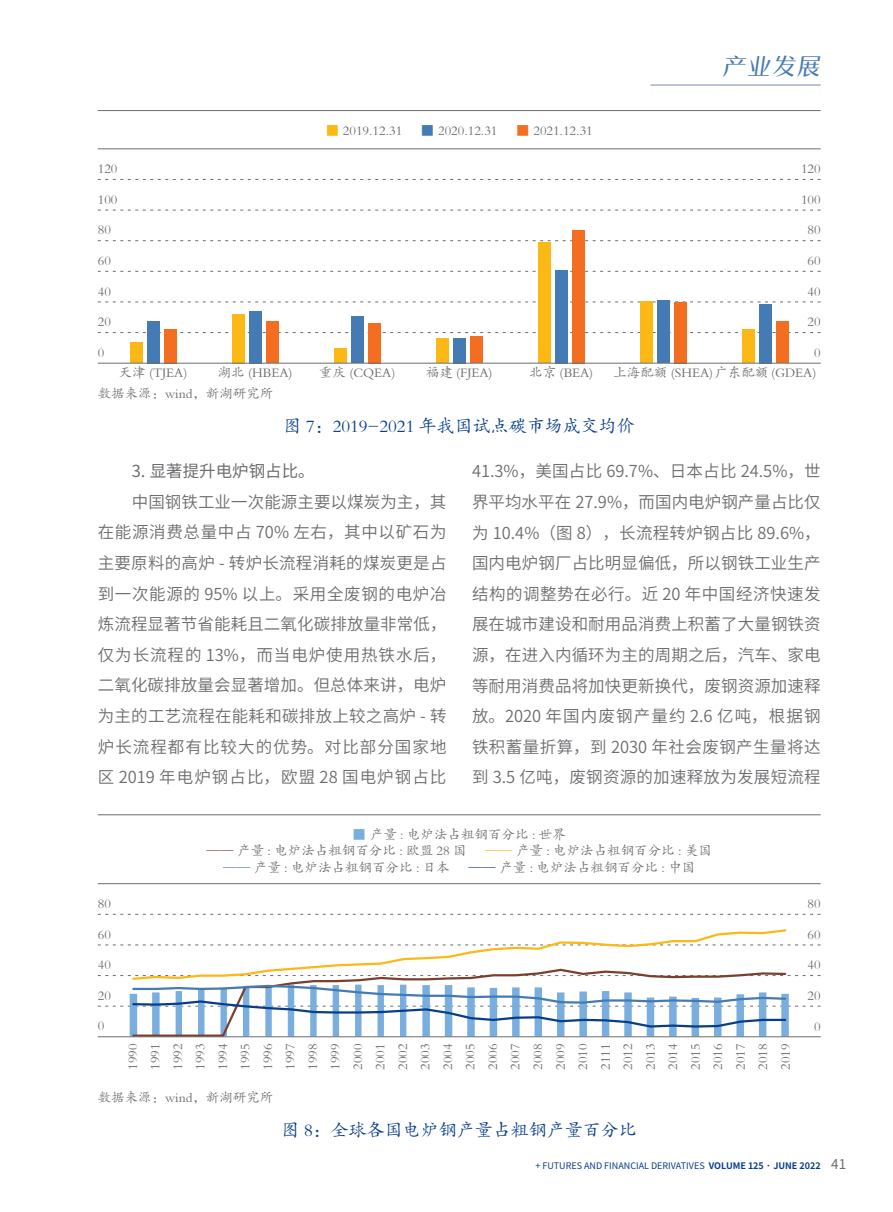
<style>
.page{position:relative;width:893px;height:1212px;background:#fff}
.page>*{position:absolute;margin:0;border:0;box-sizing:border-box;transform-origin:0 0}
.t1{font:22.5px "FZRUISY ZHUNJW GB1 0";color:#457bb5}
.t2{font:18px "FZKTK GBK1 0";color:#083e89}
.t3{font:16.5px/30.6px "Source Han Sans CN";letter-spacing:.03em;color:#6c6d70;text-align:justify}
.t4{font:16.5px "Source Han Sans CN";color:#6c6d70}
.t5{font:13.5px/22.5px "FZKTK GBK1 0";color:#6c6d70}
.t6{font:9px "Source Han Sans CN";color:#083e89}
.s1{color:#fcb814}
.s2{color:#457bb5}
.s3{color:#f36e21}
.s4{color:#79aede}
.s5{color:#7c3f2d}
.s6{color:#083e89}
.s7{font-weight:700}
.s8{font-size:13.5px;color:#6c6d70}
</style>
<div class="page">
<hr style="left:651px;top:84px;width:170px;height:2px;background:#a5add1">
<hr style="left:98px;top:883px;width:723px;height:1px;background:#6c6d70">
<svg style="left:98px;top:914px;width:723px;height:1px"></svg>
<hr style="left:98px;top:814px;width:723px;height:1px;background:#6c6d70">
<svg style="left:98px;top:929px;width:723px;height:107px"></svg>
<hr style="left:98px;top:1036px;width:723px;height:1px;background:#6c6d70">
<svg style="left:98px;top:179px;width:723px;height:1px"></svg>
<svg style="left:98px;top:210px;width:723px;height:1px"></svg>
<svg style="left:98px;top:240px;width:723px;height:1px"></svg>
<svg style="left:98px;top:271px;width:723px;height:1px"></svg>
<svg style="left:98px;top:302px;width:723px;height:1px"></svg>
<svg style="left:98px;top:332px;width:723px;height:1px"></svg>
<hr style="left:98px;top:110px;width:723px;height:1px;background:#6c6d70">
<hr style="left:98px;top:149px;width:723px;height:1px;background:#6c6d70">
<div style="left:130px;top:342px;width:12px;height:21px;background:#fcb814"></div>
<div style="left:232px;top:314px;width:12px;height:49px;background:#fcb814"></div>
<div style="left:334px;top:349px;width:13px;height:14px;background:#fcb814"></div>
<div style="left:436px;top:339px;width:13px;height:24px;background:#fcb814"></div>
<div style="left:538px;top:243px;width:13px;height:120px;background:#fcb814"></div>
<div style="left:640px;top:301px;width:13px;height:62px;background:#fcb814"></div>
<div style="left:742px;top:330px;width:13px;height:33px;background:#fcb814"></div>
<div style="left:147px;top:321px;width:12px;height:42px;background:#457bb5"></div>
<div style="left:249px;top:311px;width:12px;height:52px;background:#457bb5"></div>
<div style="left:351px;top:316px;width:13px;height:47px;background:#457bb5"></div>
<div style="left:453px;top:338px;width:13px;height:25px;background:#457bb5"></div>
<div style="left:555px;top:270px;width:13px;height:93px;background:#457bb5"></div>
<div style="left:657px;top:301px;width:13px;height:62px;background:#457bb5"></div>
<div style="left:759px;top:304px;width:13px;height:59px;background:#457bb5"></div>
<div style="left:164px;top:329px;width:12px;height:34px;background:#f36e21"></div>
<div style="left:266px;top:322px;width:13px;height:41px;background:#f36e21"></div>
<div style="left:368px;top:323px;width:13px;height:40px;background:#f36e21"></div>
<div style="left:470px;top:337px;width:13px;height:26px;background:#f36e21"></div>
<div style="left:572px;top:230px;width:13px;height:133px;background:#f36e21"></div>
<div style="left:674px;top:302px;width:13px;height:61px;background:#f36e21"></div>
<div style="left:776px;top:322px;width:13px;height:41px;background:#f36e21"></div>
<hr style="left:98px;top:363px;width:723px;height:1px;background:#6c6d70">
<p class="t5" style="left:98px;top:158px;width:21px">120</p>
<p class="t5" style="left:98px;top:188px;width:21px">100</p>
<p class="t5" style="left:98px;top:219px;width:15px">80</p>
<p class="t5" style="left:98px;top:249px;width:15px">60</p>
<p class="t5" style="left:98px;top:280px;width:15px">40</p>
<p class="t5" style="left:98px;top:311px;width:15px">20</p>
<p class="t5" style="left:98px;top:341px;width:8px">0</p>
<p class="t5" style="left:326px;top:119px;width:78px"><span class="s1">■</span> 2019.12.31</p>
<p class="t5" style="left:421px;top:119px;width:78px"><span class="s2">■</span> 2020.12.31</p>
<p class="t5" style="left:516px;top:119px;width:78px"><span class="s3">■</span> 2021.12.31</p>
<h1 class="t1" style="left:723px;top:54px;width:102px">产业发展</h1>
<p class="t5" style="left:801px;top:158px;width:21px">120</p>
<p class="t5" style="left:801px;top:188px;width:21px">100</p>
<p class="t5" style="left:808px;top:219px;width:15px">80</p>
<p class="t5" style="left:808px;top:249px;width:15px">60</p>
<p class="t5" style="left:808px;top:280px;width:15px">40</p>
<p class="t5" style="left:808px;top:311px;width:15px">20</p>
<p class="t5" style="left:814px;top:341px;width:8px">0</p>
<p class="t5" style="left:119px;top:362px;width:70px">天津 (TJEA)</p>
<p class="t5" style="left:218px;top:362px;width:76px">湖北 (HBEA)</p>
<p class="t5" style="left:319px;top:362px;width:78px">重庆 (CQEA)</p>
<p class="t5" style="left:426px;top:362px;width:68px">福建 (FJEA)</p>
<p class="t5" style="left:529px;top:362px;width:66px">北京 (BEA)</p>
<p class="t5" style="left:613px;top:362px;width:204px">上海配额 (SHEA)广东配额 (GDEA)</p>
<p class="t5" style="left:98px;top:382px;width:177px">数据来源：wind，新湖研究所</p>
<p class="t2" style="left:284px;top:417px;width:353px">图 7：2019-2021 年我国试点碳市场成交均价</p>
<p class="t4" style="left:132px;top:462px;width:184px">3. 显著提升电炉钢占比。</p>
<p class="t3" style="left:98px;top:487px;width:350px;text-indent:34px">中国钢铁工业一次能源主要以煤炭为主，其在能源消费总量中占 70% 左右，其中以矿石为主要原料的高炉 - 转炉长流程消耗的煤炭更是占到一次能源的 95% 以上。采用全废钢的电炉冶炼流程显著节省能耗且二氧化碳排放量非常低，仅为长流程的 13%，而当电炉使用热铁水后，二氧化碳排放量会显著增加。但总体来讲，电炉为主的工艺流程在能耗和碳排放上较之高炉 - 转炉长流程都有比较大的优势。对比部分国家地区 2019 年电炉钢占比，欧盟 28 国电炉钢占比</p>
<p class="t3" style="left:472px;top:456px;width:350px">41.3%，美国占比 69.7%、日本占比 24.5%，世界平均水平在 27.9%，而国内电炉钢产量占比仅为 10.4%（图 8），长流程转炉钢占比 89.6%，国内电炉钢厂占比明显偏低，所以钢铁工业生产结构的调整势在必行。近 20 年中国经济快速发展在城市建设和耐用品消费上积蓄了大量钢铁资源，在进入内循环为主的周期之后，汽车、家电等耐用消费品将加快更新换代，废钢资源加速释放。2020 年国内废钢产量约 2.6 亿吨，根据钢铁积蓄量折算，到 2030 年社会废钢产生量将达到 3.5 亿吨，废钢资源的加速释放为发展短流程</p>
<p class="t5" style="left:206px;top:827px;width:361px;line-height:16.2px;text-indent:146px"><span class="s4">■</span> 产量 : 电炉法占粗钢百分比 : 世界<span class="s5">——</span> 产量 : 电炉法占粗钢百分比 : 欧盟 28 国</p>
<p class="t5" style="left:485px;top:840px;width:228px"><span class="s1">——</span> 产量 : 电炉法占粗钢百分比 : 美国</p>
<p class="t5" style="left:98px;top:892px;width:15px">80</p>
<p class="t5" style="left:98px;top:923px;width:15px">60</p>
<p class="t5" style="left:98px;top:954px;width:15px">40</p>
<p class="t5" style="left:98px;top:984px;width:15px">20</p>
<p class="t5" style="left:98px;top:1015px;width:8px">0</p>
<p class="t5" style="left:223px;top:856px;width:228px"><span class="s2">——</span> 产量 : 电炉法占粗钢百分比 : 日本</p>
<p class="t5" style="left:469px;top:856px;width:228px"><span class="s6">——</span> 产量 : 电炉法占粗钢百分比 : 中国</p>
<p class="t5" style="left:121px;top:1070px;width:28px;text-align:justify;rotate:-90deg">1990<br>1991<br>1992<br>1993<br>1994<br>1995<br>1996<br>1997<br>1998<br>1999<br>2000<br>2001<br>2002<br>2003<br>2004<br>2005<br>2006<br>2007<br>2008<br>2009<br>2010<br>2111<br>2012<br>2013<br>2014<br>2015<br>2016<br>2017<br>2018<br>2019</p>
<p class="t5" style="left:98px;top:1086px;width:177px">数据来源：wind，新湖研究所</p>
<p class="t2" style="left:282px;top:1121px;width:357px">图 8：全球各国电炉钢产量占粗钢产量百分比</p>
<p class="t5" style="left:808px;top:892px;width:15px">80</p>
<p class="t5" style="left:808px;top:923px;width:15px">60</p>
<p class="t5" style="left:808px;top:954px;width:15px">40</p>
<p class="t5" style="left:808px;top:984px;width:15px">20</p>
<p class="t5" style="left:814px;top:1015px;width:8px">0</p>
<p class="t6" style="left:535px;top:1160px;width:312px">+ FUTURES AND FINANCIAL DERIVATIVES <span class="s7">VOLUME 125 · JUNE 2022</span> <span class="s8">41</span></p>
</div>
